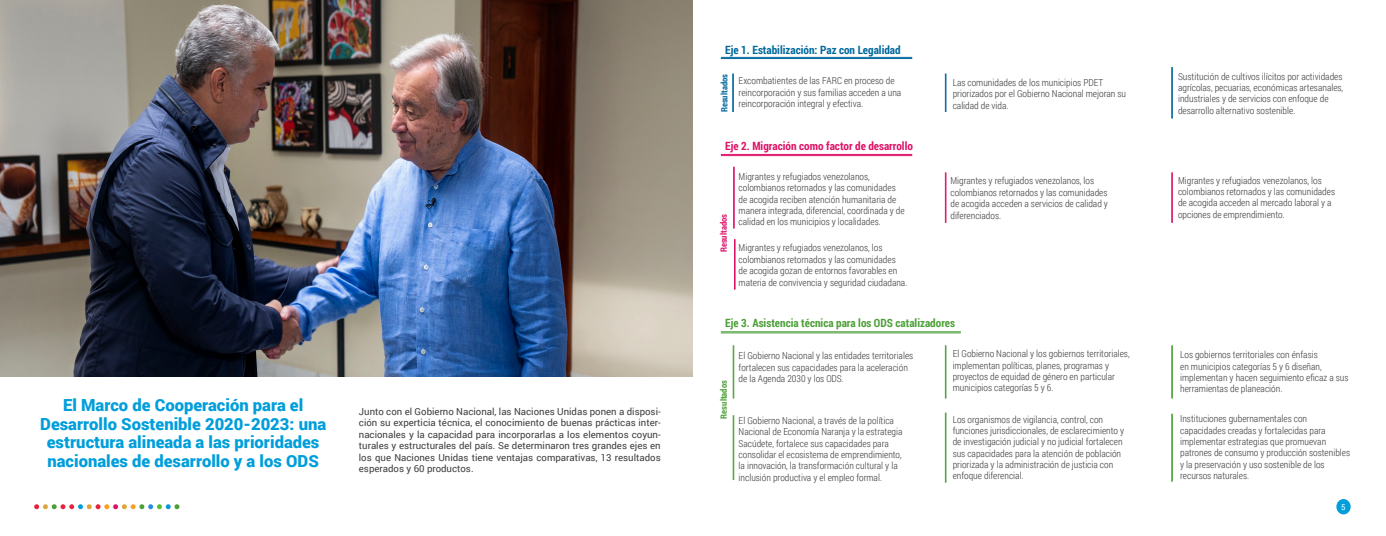
<style>
.page{position:relative;width:1386px;height:536px;background:#fff}
.page>*{position:absolute;margin:0;border:0;box-sizing:border-box;transform-origin:0 0}
.Titulos_Azules{font:900 16.62px/18.4px "Roboto";color:#009edb;text-align:center}
.t1{font:700 11.38px "Roboto Condensed";color:#4c9f38}
.t2{font:700 11.38px "Roboto Condensed";color:#dd1367}
.t3{font:700 11.38px "Roboto Condensed";color:#00689d}
.t4{font:300 9.62px/11.4px "Roboto Condensed";color:#3e3e3f}
.t5{font:9.62px/11.4px "Roboto";color:#3e3e3f;text-align:justify}
.t6{font:700 8.75px "Roboto Condensed";color:#00689d}
.t7{font:700 8.75px "Roboto Condensed";color:#dd1367}
.t8{font:700 8.75px "Roboto Condensed";color:#4c9f38}
.t9{font:7.88px "Roboto";color:#fff}
</style>
<div class="page">
<svg style="left:34px;top:504px;width:146px;height:5px"></svg>
<div style="left:1336px;top:499px;width:15px;height:15px;background:#009edb;border-radius:50%"></div>
<img style="left:0;top:0;width:693px;height:376px">
<hr style="left:946px;top:74px;width:1px;height:38px;background:#00689d">
<hr style="left:945px;top:74px;width:1px;height:38px;background:#00689d">
<hr style="left:1172px;top:67px;width:1px;height:51px;background:#00689d">
<hr style="left:733px;top:74px;width:1px;height:38px;background:#00689d">
<hr style="left:721px;top:57px;width:191px;height:1px;background:#00689d">
<hr style="left:721px;top:58px;width:191px;height:1px;background:#00689d">
<hr style="left:721px;top:154px;width:191px;height:1px;background:#dd1367">
<hr style="left:721px;top:155px;width:191px;height:1px;background:#dd1367">
<hr style="left:734px;top:167px;width:1px;height:61px;background:#dd1367">
<hr style="left:733px;top:167px;width:1px;height:61px;background:#dd1367">
<hr style="left:946px;top:172px;width:1px;height:51px;background:#dd1367">
<hr style="left:945px;top:172px;width:1px;height:51px;background:#dd1367">
<hr style="left:1172px;top:172px;width:1px;height:51px;background:#dd1367">
<hr style="left:735px;top:239px;width:1px;height:50px;background:#dd1367">
<hr style="left:734px;top:239px;width:1px;height:50px;background:#dd1367">
<hr style="left:721px;top:331px;width:240px;height:1px;background:#4c9f38">
<hr style="left:721px;top:332px;width:240px;height:1px;background:#4c9f38">
<hr style="left:734px;top:345px;width:1px;height:53px;background:#4c9f38">
<hr style="left:733px;top:345px;width:1px;height:53px;background:#4c9f38">
<hr style="left:946px;top:345px;width:1px;height:53px;background:#4c9f38">
<hr style="left:945px;top:345px;width:1px;height:53px;background:#4c9f38">
<hr style="left:1172px;top:345px;width:1px;height:53px;background:#4c9f38">
<hr style="left:734px;top:415px;width:1px;height:65px;background:#4c9f38">
<hr style="left:733px;top:415px;width:1px;height:65px;background:#4c9f38">
<hr style="left:946px;top:412px;width:1px;height:70px;background:#4c9f38">
<hr style="left:945px;top:412px;width:1px;height:70px;background:#4c9f38">
<hr style="left:1172px;top:413px;width:1px;height:68px;background:#4c9f38">
<p class="Titulos_Azules" style="left:40px;top:395px;width:288px">El Marco de Cooperación para el Desarrollo Sostenible 2020-2023: una estructura alineada a las prioridades nacionales de desarrollo y a los ODS</p>
<p class="t5" style="left:359px;top:405px;width:303px">Junto con el Gobierno Nacional, las Naciones Unidas ponen a disposi&shy;ción su experticia técnica, el conocimiento de buenas prácticas inter&shy;nacionales y la capacidad para incorporarlas a los elementos coyun&shy;turales y estructurales del país. Se determinaron tres grandes ejes en los que Naciones Unidas tiene ventajas comparativas, 13 resultados esperados y 60 productos.</p>
<p class="t3" style="left:725px;top:41px;width:177px">Eje 1. Estabilización: Paz con Legalidad</p>
<p class="t6" style="left:718px;top:112px;width:40px;rotate:-90deg">Resultados</p>
<p class="t4" style="left:739px;top:75px;width:164px">Excombatientes de las FARC en proceso de reincorporación y sus familias acceden a una reincorporación integral y efectiva.</p>
<p class="t4" style="left:953px;top:77px;width:175px">Las comunidades de los municipios PDET priorizados por el Gobierno Nacional mejoran su calidad de vida.</p>
<p class="t4" style="left:1178px;top:70px;width:167px">Sustitución de cultivos ilícitos por actividades agrícolas, pecuarias, económicas artesanales, industriales y de servicios con enfoque de desarrollo alternativo sostenible.</p>
<p class="t2" style="left:725px;top:138px;width:189px">Eje 2. Migración como factor de desarrollo</p>
<p class="t7" style="left:718px;top:252px;width:40px;rotate:-90deg">Resultados</p>
<p class="t4" style="left:739px;top:170px;width:168px">Migrantes y refugiados venezolanos, colombianos retornados y las comunidades de acogida reciben atención humanitaria de manera integrada, diferencial, coordinada y de calidad en los municipios y localidades.</p>
<p class="t4" style="left:950px;top:175px;width:159px">Migrantes y refugiados venezolanos, los colombianos retornados y las comunidades de acogida acceden a servicios de calidad y diferenciados.</p>
<p class="t4" style="left:1178px;top:174px;width:159px">Migrantes y refugiados venezolanos, los colombianos retornados y las comunidades de acogida acceden al mercado laboral y a opciones de emprendimiento.</p>
<p class="t4" style="left:739px;top:242px;width:170px">Migrantes y refugiados venezolanos, los colombianos retornados y las comunidades<br>de acogida gozan de entornos favorables en materia de convivencia y seguridad ciudadana.</p>
<p class="t1" style="left:725px;top:315px;width:231px">Eje 3. Asistencia técnica para los ODS catalizadores</p>
<p class="t8" style="left:718px;top:418px;width:40px;rotate:-90deg">Resultados</p>
<p class="t4" style="left:739px;top:350px;width:176px">El Gobierno Nacional y las entidades territoriales fortalecen sus capacidades para la aceleración de la Agenda 2030 y los ODS.</p>
<p class="t4" style="left:953px;top:347px;width:178px">El Gobierno Nacional y los gobiernos territoriales, implementan políticas, planes, programas y proyectos de equidad de género en particular municipios categorías 5 y 6.</p>
<p class="t4" style="left:739px;top:414px;width:165px">El Gobierno Nacional, a través de la política Nacional de Economía Naranja y la estrategia Sacúdete, fortalece sus capacidades para consolidar el ecosistema de emprendimiento, la innovación, la transformación cultural y la inclusión productiva y el empleo formal.</p>
<p class="t4" style="left:953px;top:413px;width:173px">Los organismos de vigilancia, control, con funciones jurisdiccionales, de esclarecimiento y de investigación judicial y no judicial fortalecen sus capacidades para la atención de población priorizada y la administración de justicia con enfoque diferencial.</p>
<p class="t4" style="left:1180px;top:349px;width:170px">Los gobiernos territoriales con énfasis<br>en municipios categorías 5 y 6 diseñan, implementan y hacen seguimiento eficaz a sus herramientas de planeación.</p>
<p class="t4" style="left:1180px;top:412px;width:172px">Instituciones gubernamentales con capacidades creadas y fortalecidas para implementar estrategias que promuevan patrones de consumo y producción sostenibles y la preservación y uso sostenible de los recursos naturales.</p>
<p class="t9" style="left:1341px;top:501px;width:6px">5</p>
</div>
